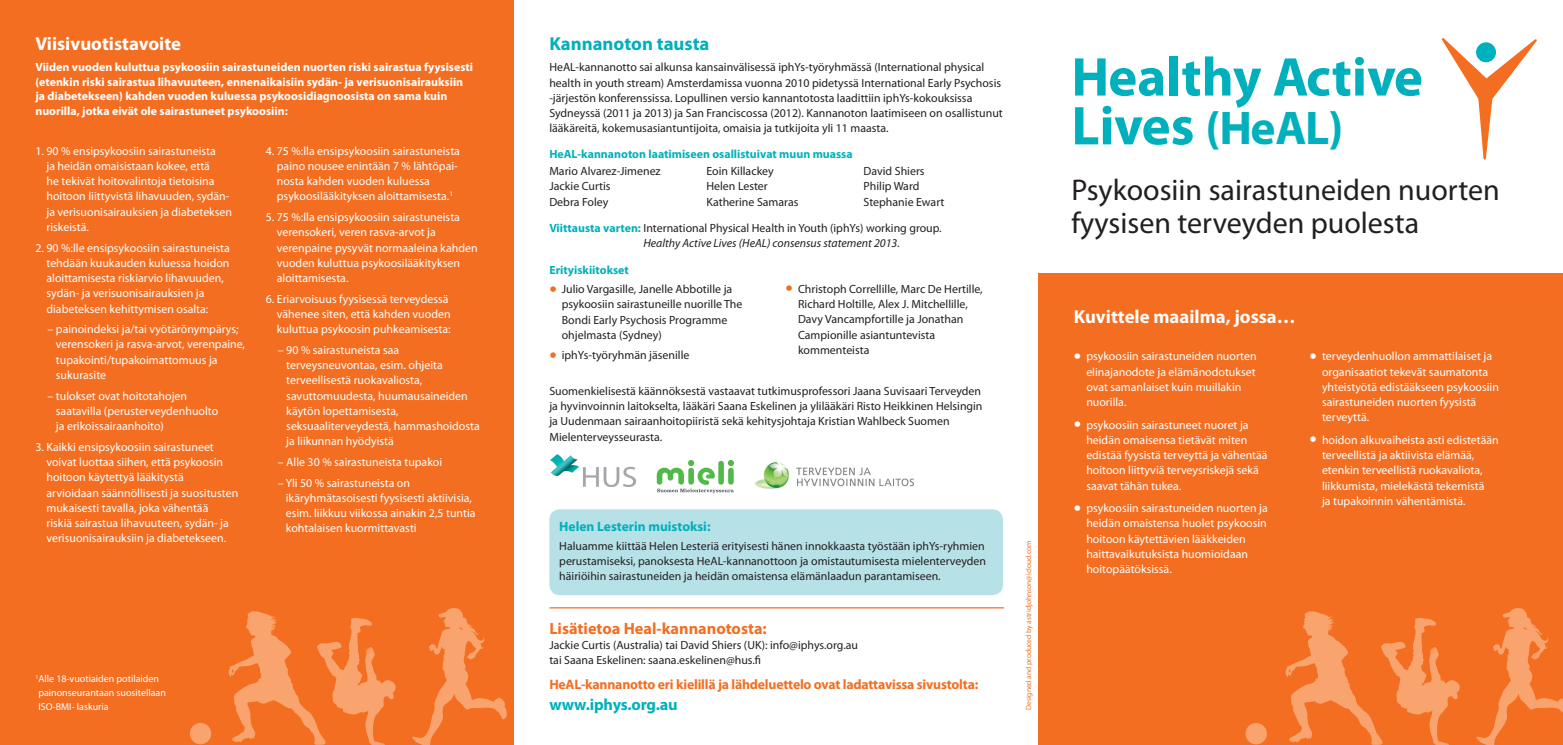
<style>
.page{position:relative;width:1563px;height:745px;background:#fff}
.page>*{position:absolute;margin:0;border:0;box-sizing:border-box;transform-origin:0 0}
.body{font:700 55px "Myriad Pro";color:#00b0bc}
.body-2{font:700 47.5px "Myriad Pro";color:#00b0bc}
.main_sub_header{font:30px/33.5px "Myriad Pro";color:#231f20}
.sub_header{font:700 18.75px "Myriad Pro";color:#fff}
.sub_header-2{font:700 18.75px "Myriad Pro";color:#00b0bc}
.sub_header-3{font:700 16.25px "Myriad Pro";color:#f36e21}
.sub_header-4{font:700 16.25px "Myriad Pro";letter-spacing:-.01em;color:#00b0bc}
.sub_header-5{font:700 13.75px "Myriad Pro";letter-spacing:-.015em;color:#f36e21}
.body-3{font:700 13.5px "Myriad Pro";color:#00b0bc}
.body_white{font:11.88px/15.2px "Myriad Pro";color:#fff}
.body-4{font:11.88px/15.2px "Myriad Pro";color:#231f20}
.body_white-2{font:700 11.88px/14.4px "Myriad Pro";color:#fff}
.body-5{font:700 11.88px "Myriad Pro";color:#00b0bc}
.body-6{font:10px/13.8px "Myriad Pro";color:#fff}
._01_body{font:7.5px "Myriad Pro";color:#f36e21}
.s1{font-weight:700;color:#00b0bc}
.s2{font-style:italic}
.s3{font-size:26.25px;color:#f36e21}
.s4{font-size:55px}
.s5{font-size:26.25px}
</style>
<div class="page">
<div style="left:0;top:0;width:514px;height:744px;background:#f36e21"></div>
<div style="left:1038px;top:273px;width:525px;height:471px;background:#f36e21"></div>
<svg style="left:1476px;top:608px;width:87px;height:136px"></svg>
<div style="left:190px;top:722px;width:21px;height:21px;background:#f9a46e;border-radius:50%"></div>
<svg style="left:1285px;top:611px;width:174px;height:133px"></svg>
<div style="left:1245px;top:722px;width:22px;height:21px;background:#f9a46e;border-radius:50%"></div>
<svg style="left:1442px;top:38px;width:94px;height:121px"></svg>
<div style="left:1476px;top:42px;width:20px;height:20px;background:#00b0bc;border-radius:50%"></div>
<hr style="left:550px;top:606px;width:453px;height:2px;background:#f36e21">
<div style="left:549px;top:509px;width:454px;height:85px;background:#b6e1e7;border-radius:11px"></div>
<svg style="left:228px;top:611px;width:168px;height:133px"></svg>
<svg style="left:412px;top:608px;width:95px;height:136px"></svg>
<img style="left:550px;top:454px;width:86px;height:32px">
<div style="left:718px;top:460px;width:6px;height:24px;background:#51b948;border-radius:3px"></div>
<div style="left:688px;top:459px;width:6px;height:7px;background:#51b948;border-radius:50%"></div>
<div style="left:728px;top:459px;width:6px;height:7px;background:#51b948;border-radius:50%"></div>
<svg style="left:657px;top:467px;width:77px;height:26px"></svg>
<img style="left:754px;top:462px;width:160px;height:27px">
<p class="sub_header" style="left:35px;top:31px;width:147px">Viisivuotistavoite</p>
<p class="body_white-2" style="left:35px;top:60px;width:439px">Viiden vuoden kuluttua psykoosiin sairastuneiden nuorten riski sairastua fyysisesti (etenkin riski sairastua lihavuuteen, ennenaikaisiin sydän- ja verisuonisairauksiin ja diabetekseen) kahden vuoden kuluessa psykoosidiagnoosista on sama kuin nuorilla, jotka eivät ole sairastuneet psykoosiin:</p>
<p class="body_white" style="left:47px;top:143px;width:187px;text-indent:-11px">1. 90 % ensipsykoosiin sairastuneista<br>ja heidän omaisistaan kokee, että<br>he tekivät hoitovalintoja tietoisina hoitoon liittyvistä lihavuuden, sydän&shy;ja verisuonisairauksien ja diabeteksen riskeistä.</p>
<p class="body_white" style="left:47px;top:239px;width:185px;text-indent:-11px">2. 90 %:lle ensipsykoosiin sairastuneista tehdään kuukauden kuluessa hoidon aloittamisesta riskiarvio lihavuuden, sydän- ja verisuonisairauksien ja diabeteksen kehittymisen osalta:</p>
<p class="body_white" style="left:56px;top:321px;width:191px;text-indent:-8px">– painoindeksi ja/tai vyötärönympärys; verensokeri ja rasva-arvot, verenpaine, tupakointi/tupakoimattomuus ja sukurasite</p>
<p class="body_white" style="left:56px;top:387px;width:164px;text-indent:-8px">– tulokset ovat hoitotahojen saatavilla (perusterveydenhuolto ja erikoissairaanhoito)</p>
<p class="body_white" style="left:47px;top:438px;width:193px;text-indent:-11px">3. Kaikki ensipsykoosiin sairastuneet voivat luottaa siihen, että psykoosin hoitoon käytettyä lääkitystä arvioidaan säännöllisesti ja suositusten mukaisesti tavalla, joka vähentää<br>riskiä sairastua lihavuuteen, sydän- ja verisuonisairauksiin ja diabetekseen.</p>
<p class="body_white" style="left:277px;top:143px;width:185px;text-indent:-11px">4. 75 %:lla ensipsykoosiin sairastuneista paino nousee enintään 7 % lähtöpai&shy;nosta kahden vuoden kuluessa psykoosilääkityksen aloittamisesta.<sup>1</sup></p>
<p class="body_white" style="left:277px;top:209px;width:202px;text-indent:-11px">5. 75 %:lla ensipsykoosiin sairastuneista verensokeri, veren rasva-arvot ja verenpaine pysyvät normaaleina kahden vuoden kuluttua psykoosilääkityksen aloittamisesta.</p>
<p class="body_white" style="left:277px;top:290px;width:175px;text-indent:-11px">6. Eriarvoisuus fyysisessä terveydessä vähenee siten, että kahden vuoden kuluttua psykoosin puhkeamisesta:</p>
<p class="body_white" style="left:286px;top:342px;width:195px;text-indent:-8px">– 90 % sairastuneista saa terveysneuvontaa, esim. ohjeita terveellisestä ruokavaliosta, savuttomuudesta, huumausaineiden käytön lopettamisesta, seksuaaliterveydestä, hammashoidosta ja liikunnan hyödyistä</p>
<p class="body_white" style="left:278px;top:454px;width:166px">– Alle 30 % sairastuneista tupakoi</p>
<p class="body_white" style="left:286px;top:474px;width:191px;text-indent:-8px">– Yli 50 % sairastuneista on ikäryhmätasoisesti fyysisesti aktiivisia, esim. liikkuu viikossa ainakin 2,5 tuntia kohtalaisen kuormittavasti</p>
<p class="body-6" style="left:35px;top:671px;width:132px"><sup>1</sup>Alle 18-vuotiaiden potilaiden painonseurantaan suositellaan<br>ISO-BMI- laskuria</p>
<p class="sub_header-2" style="left:549px;top:31px;width:162px">Kannanoton tausta</p>
<p class="body-4" style="left:549px;top:59px;width:455px">HeAL-kannanotto sai alkunsa kansainvälisessä iphYs-työryhmässä (International physical health in youth stream) Amsterdamissa vuonna 2010 pidetyssä International Early Psychosis -järjestön konferenssissa. Lopullinen versio kannantotosta laadittiin iphYs-kokouksissa Sydneyssä (2011 ja 2013) ja San Franciscossa (2012). Kannanoton laatimiseen on osallistunut lääkäreitä, kokemusasiantuntijoita, omaisia ja tutkijoita yli 11 maasta.</p>
<p class="body-5" style="left:549px;top:146px;width:305px">HeAL-kannanoton laatimiseen osallistuivat muun muassa</p>
<p class="body-4" style="left:549px;top:163px;width:113px">Mario Alvarez-Jimenez</p>
<p class="body-4" style="left:549px;top:178px;width:63px">Jackie Curtis</p>
<p class="body-4" style="left:549px;top:193px;width:61px">Debra Foley</p>
<p class="body-4" style="left:706px;top:163px;width:69px">Eoin Killackey</p>
<p class="body-4" style="left:706px;top:178px;width:63px">Helen Lester</p>
<p class="body-4" style="left:706px;top:193px;width:94px">Katherine Samaras</p>
<p class="body-4" style="left:863px;top:163px;width:63px">David Shiers</p>
<p class="body-4" style="left:863px;top:178px;width:57px">Philip Ward</p>
<p class="body-4" style="left:863px;top:193px;width:82px">Stephanie Ewart</p>
<p class="body-4" style="left:643px;top:220px;width:300px;text-indent:-94px"><span class="s1">Viittausta varten:</span> International Physical Health in Youth (iphYs) working group.<br><span class="s2">Healthy Active Lives (HeAL) consensus statement 2013.</span></p>
<p class="body-5" style="left:549px;top:262px;width:81px">Erityiskiitokset</p>
<p class="body-4" style="left:562px;top:281px;width:182px;text-indent:-12px"><span class="s3">•</span> Julio Vargasille, Janelle Abbotille ja psykoosiin sairastuneille nuorille The Bondi Early Psychosis Programme ohjelmasta (Sydney)</p>
<p class="body-4" style="left:549px;top:347px;width:142px"><span class="s3">•</span> iphYs-työryhmän jäsenille</p>
<p class="body-4" style="left:798px;top:281px;width:186px;text-indent:-12px"><span class="s3">•</span> Christoph Correllille, Marc De Hertille,<br>Richard Holtille, Alex J. Mitchellille,<br>Davy Vancampfortille ja Jonathan<br>Campionille asiantuntevista kommenteista</p>
<p class="body-4" style="left:549px;top:382px;width:435px">Suomenkielisestä käännöksestä vastaavat tutkimusprofessori Jaana Suvisaari Terveyden ja hyvinvoinnin laitokselta, lääkäri Saana Eskelinen ja ylilääkäri Risto Heikkinen Helsingin ja Uudenmaan sairaanhoitopiiristä sekä kehitysjohtaja Kristian Wahlbeck Suomen Mielenterveysseurasta.</p>
<p class="body-3" style="left:559px;top:517px;width:153px">Helen Lesterin muistoksi:</p>
<p class="body-4" style="left:559px;top:537px;width:428px;text-align:justify">Haluamme kiittää Helen Lesteriä erityisesti hänen innokkaasta työstään iphYs-ryhmien perustamiseksi, panoksesta HeAL-kannanottoon ja omistautumisesta mielenterveyden häiriöihin sairastuneiden ja heidän omaistensa elämänlaadun parantamiseen.</p>
<p class="sub_header-3" style="left:549px;top:617px;width:219px">Lisätietoa Heal-kannanotosta:</p>
<p class="body-4" style="left:549px;top:637px;width:310px">Jackie Curtis (Australia) tai David Shiers (UK): info@iphys.org.au tai Saana Eskelinen: saana.eskelinen@hus.fi</p>
<p class="sub_header-5" style="left:549px;top:674px;width:430px">HeAL-kannanotto eri kielillä ja lähdeluettelo ovat ladattavissa sivustolta:</p>
<p class="sub_header-4" style="left:549px;top:693px;width:130px">www.iphys.org.au</p>
<p class="_01_body" style="left:1024px;top:709px;width:171px;rotate:-90deg">Designed and produced by astridjohnson@icloud.com</p>
<p class="body" style="left:1071px;top:41px;width:353px">Healthy Active</p>
<p class="body-2" style="left:1071px;top:97px;width:273px"><span class="s4">Lives</span> (HeAL)</p>
<p class="main_sub_header" style="left:1071px;top:172px;width:430px">Psykoosiin sairastuneiden nuorten fyysisen terveyden puolesta</p>
<p class="sub_header" style="left:1074px;top:304px;width:223px">Kuvittele maailma, jossa…</p>
<p class="body_white" style="left:1086px;top:348px;width:172px;text-indent:-12px"><span class="s5">•</span> psykoosiin sairastuneiden nuorten elinajanodote ja elämänodotukset ovat samanlaiset kuin muillakin nuorilla.</p>
<p class="body_white" style="left:1086px;top:416px;width:183px;text-indent:-12px"><span class="s5">•</span> psykoosiin sairastuneet nuoret ja heidän omaisensa tietävät miten edistää fyysistä terveyttä ja vähentää hoitoon liittyviä terveysriskejä sekä saavat tähän tukea.</p>
<p class="body_white" style="left:1086px;top:500px;width:183px;text-indent:-12px"><span class="s5">•</span> psykoosiin sairastuneiden nuorten ja heidän omaistensa huolet psykoosin hoitoon käytettävien lääkkeiden haittavaikutuksista huomioidaan hoitopäätöksissä.</p>
<p class="body_white" style="left:1322px;top:348px;width:178px;text-indent:-12px"><span class="s5">•</span> terveydenhuollon ammattilaiset ja organisaatiot tekevät saumatonta yhteistyötä edistääkseen psykoosiin sairastuneiden nuorten fyysistä terveyttä.</p>
<p class="body_white" style="left:1322px;top:432px;width:178px;text-indent:-12px"><span class="s5">•</span> hoidon alkuvaiheista asti edistetään terveellistä ja aktiivista elämää, etenkin terveellistä ruokavaliota, liikkumista, mielekästä tekemistä<br>ja tupakoinnin vähentämistä.</p>
</div>
